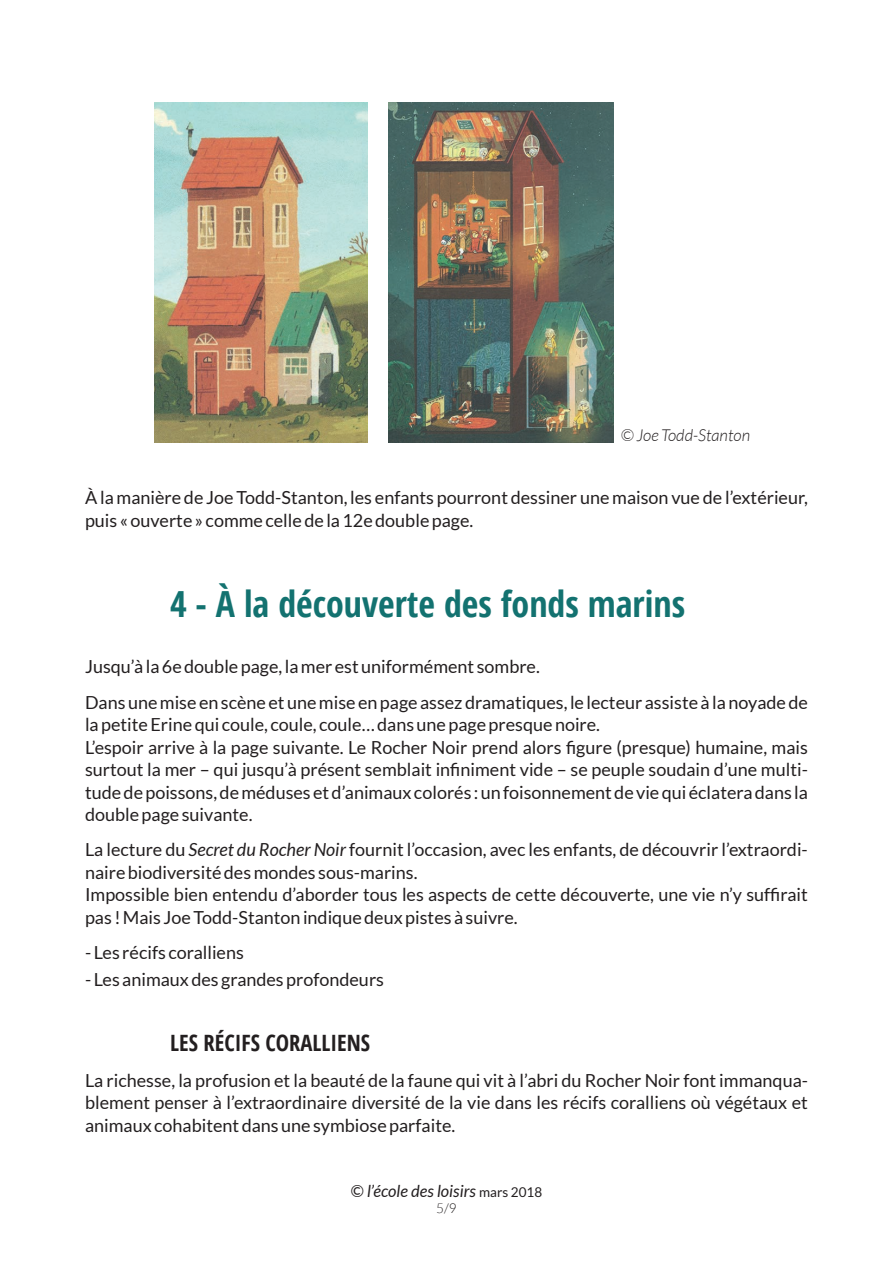
<style>
.page{position:relative;width:893px;height:1263px;background:#fff}
.page>*{position:absolute;margin:0;border:0;box-sizing:border-box;transform-origin:0 0}
.t1{font:700 condensed 36px "Open Sans";color:#137270}
.t2{font:700 condensed 22.5px "Open Sans";color:#231f20}
.t3{font:18px/22.5px "Lato";color:#231f20}
.t4{font:italic 16.5px "Lato";color:#231f20}
.t5{font:italic 300 16.5px "Lato";color:#231f20}
.t6{font:300 13.5px "Lato";color:#231f20}
.s1{font-style:italic}
.s2{font-style:normal}
.s3{font-style:normal;font-size:13.5px}
</style>
<div class="page">
<img style="left:154px;top:102px;width:214px;height:340px">
<img style="left:388px;top:102px;width:225px;height:340px">
<p class="t5" style="left:621px;top:427px;width:131px">© Joe Todd-Stanton</p>
<p class="t3" style="left:85px;top:486px;width:724px">À la manière de Joe Todd-Stanton, les enfants pourront dessiner une maison vue de l’extérieur, puis « ouverte » comme celle de la 12e double page.</p>
<h1 class="t1" style="left:170px;top:579px;width:517px">4 - À la découverte des fonds marins</h1>
<p class="t3" style="left:85px;top:649px;width:724px;line-height:35.2px">Jusqu’à la 6e double page, la mer est uniformément sombre.<br>Dans une mise en scène et une mise en page assez dramatiques, le lecteur assiste à la noyade de</p>
<p class="t3" style="left:85px;top:713px;width:724px">la petite Erine qui coule, coule, coule… dans une page presque noire.<br>L’espoir arrive à la page suivante. Le Rocher Noir prend alors figure (presque) humaine, mais surtout la mer – qui jusqu’à présent semblait infiniment vide – se peuple soudain d’une multi&shy;tude de poissons, de méduses et d’animaux colorés : un foisonnement de vie qui éclatera dans la double page suivante.</p>
<p class="t3" style="left:85px;top:838px;width:724px">La lecture du <span class="s1">Secret du Rocher Noir</span> fournit l’occasion, avec les enfants, de découvrir l’extraordi&shy;naire biodiversité des mondes sous-marins.<br>Impossible bien entendu d’aborder tous les aspects de cette découverte, une vie n’y suffirait pas ! Mais Joe Todd-Stanton indique deux pistes à suivre.</p>
<p class="t3" style="left:85px;top:941px;width:160px">- Les récifs coralliens</p>
<p class="t3" style="left:85px;top:968px;width:300px">- Les animaux des grandes profondeurs</p>
<p class="t2" style="left:170px;top:1027px;width:202px">LES RÉCIFS CORALLIENS</p>
<p class="t3" style="left:85px;top:1069px;width:724px;text-align:justify">La richesse, la profusion et la beauté de la faune qui vit à l’abri du Rocher Noir font immanqua&shy;blement penser à l’extraordinaire diversité de la vie dans les récifs coralliens où végétaux et animaux cohabitent dans une symbiose parfaite.</p>
<p class="t4" style="left:351px;top:1182px;width:193px"><span class="s2">©</span> l’école des loisirs <span class="s3">mars 2018</span></p>
<p class="t6" style="left:436px;top:1201px;width:22px">5/9</p>
</div>
